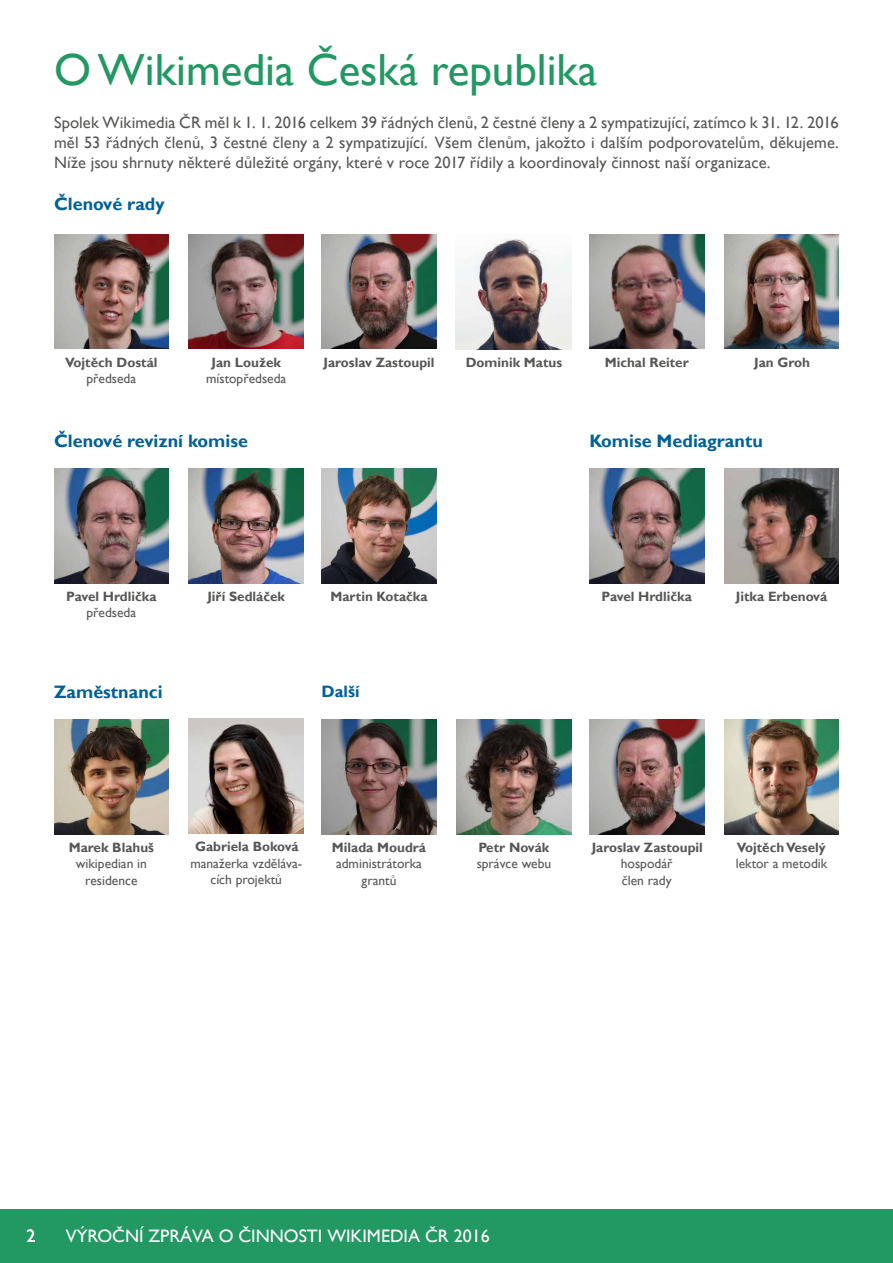
<style>
.page{position:relative;width:893px;height:1263px;background:#fff}
.page>*{position:absolute;margin:0;border:0;box-sizing:border-box;transform-origin:0 0}
.t1{font:45px "Gill Sans";color:#229863}
.t2{font:700 18px "Gill Sans";color:#006198}
.t3{font:18px "Gill Sans";color:#fff}
.t4{font:16.5px/19.8px "Gill Sans";letter-spacing:.005em;color:#575756;text-align:justify}
.t5{font:700 16.5px "Gill Sans";color:#006198}
.t6{font:700 13.5px "Gill Sans";color:#575756}
.t7{font:13.5px/16.2px "Gill Sans";color:#575756;text-align:center}
</style>
<div class="page">
<div style="left:0;top:1209px;width:893px;height:54px;background:#229863"></div>
<img style="left:189px;top:234px;width:115px;height:115px">
<img style="left:54px;top:234px;width:115px;height:115px">
<img style="left:322px;top:234px;width:114px;height:115px">
<img style="left:189px;top:468px;width:115px;height:115px">
<img style="left:54px;top:468px;width:115px;height:115px">
<img style="left:724px;top:468px;width:115px;height:115px">
<img style="left:322px;top:720px;width:114px;height:114px">
<img style="left:456px;top:720px;width:115px;height:114px">
<img style="left:589px;top:234px;width:115px;height:115px">
<img style="left:322px;top:468px;width:114px;height:115px">
<img style="left:456px;top:239px;width:115px;height:110px">
<img style="left:589px;top:468px;width:115px;height:115px">
<img style="left:589px;top:720px;width:115px;height:114px">
<img style="left:724px;top:234px;width:115px;height:115px">
<img style="left:189px;top:719px;width:115px;height:114px">
<img style="left:54px;top:720px;width:115px;height:114px">
<img style="left:724px;top:720px;width:115px;height:114px">
<h1 class="t1" style="left:54px;top:44px;width:545px">O Wikimedia Česká republika</h1>
<p class="t4" style="left:54px;top:113px;width:786px">Spolek Wikimedia ČR měl k 1. 1. 2016 celkem 39 řádných členů, 2 čestné členy a 2 sympatizující, zatímco k 31. 12. 2016 měl 53 řádných členů, 3 čestné členy a 2 sympatizující. Všem členům, jakožto i dalším podporovatelům, děkujeme.<br>Níže jsou shrnuty některé důležité orgány, které v roce 2017 řídily a koordinovaly činnost naší organizace.</p>
<p class="t2" style="left:54px;top:193px;width:112px">Členové rady</p>
<p class="t6" style="left:65px;top:354px;width:94px">Vojtěch Dostál</p>
<p class="t7" style="left:87px;top:371px;width:51px">předseda</p>
<p class="t6" style="left:212px;top:354px;width:71px">Jan Loužek</p>
<p class="t7" style="left:206px;top:371px;width:82px">místopředseda</p>
<p class="t6" style="left:324px;top:354px;width:113px">Jaroslav Zastoupil</p>
<p class="t6" style="left:466px;top:354px;width:98px">Dominik Matus</p>
<p class="t6" style="left:605px;top:354px;width:86px">Michal Reiter</p>
<p class="t6" style="left:754px;top:354px;width:57px">Jan Groh</p>
<p class="t2" style="left:54px;top:430px;width:196px">Členové revizní komise</p>
<p class="t2" style="left:589px;top:430px;width:175px">Komise Mediagrantu</p>
<p class="t6" style="left:66px;top:588px;width:92px">Pavel Hrdlička</p>
<p class="t6" style="left:207px;top:588px;width:79px">Jiří Sedláček</p>
<p class="t6" style="left:330px;top:588px;width:99px">Martin Kotačka</p>
<p class="t7" style="left:87px;top:605px;width:51px">předseda</p>
<p class="t2" style="left:54px;top:681px;width:110px">Zaměstnanci</p>
<p class="t5" style="left:322px;top:681px;width:39px">Další</p>
<p class="t6" style="left:602px;top:588px;width:92px">Pavel Hrdlička</p>
<p class="t6" style="left:736px;top:588px;width:93px">Jitka Erbenová</p>
<p class="t6" style="left:69px;top:839px;width:87px">Marek Blahuš</p>
<p class="t7" style="left:76px;top:856px;width:73px">wikipedian in residence</p>
<p class="t6" style="left:195px;top:839px;width:105px">Gabriela Boková</p>
<p class="t7" style="left:190px;top:855px;width:113px">manažerka vzděláva&shy;cích projektů</p>
<p class="t6" style="left:332px;top:839px;width:96px">Milada Moudrá</p>
<p class="t7" style="left:336px;top:856px;width:88px">administrátorka grantů</p>
<p class="t6" style="left:478px;top:839px;width:72px">Petr Novák</p>
<p class="t7" style="left:477px;top:856px;width:76px">správce webu</p>
<p class="t6" style="left:592px;top:839px;width:113px">Jaroslav Zastoupil</p>
<p class="t7" style="left:621px;top:856px;width:53px;text-align:left">hospodář člen rady</p>
<p class="t6" style="left:737px;top:839px;width:90px">Vojtěch Veselý</p>
<p class="t7" style="left:736px;top:856px;width:93px">lektor a metodik</p>
<p class="t3" style="left:27px;top:1225px;width:10px">2</p>
<p class="t3" style="left:66px;top:1225px;width:425px">VÝROČNÍ ZPRÁVA O ČINNOSTI WIKIMEDIA ČR 2016</p>
</div>
